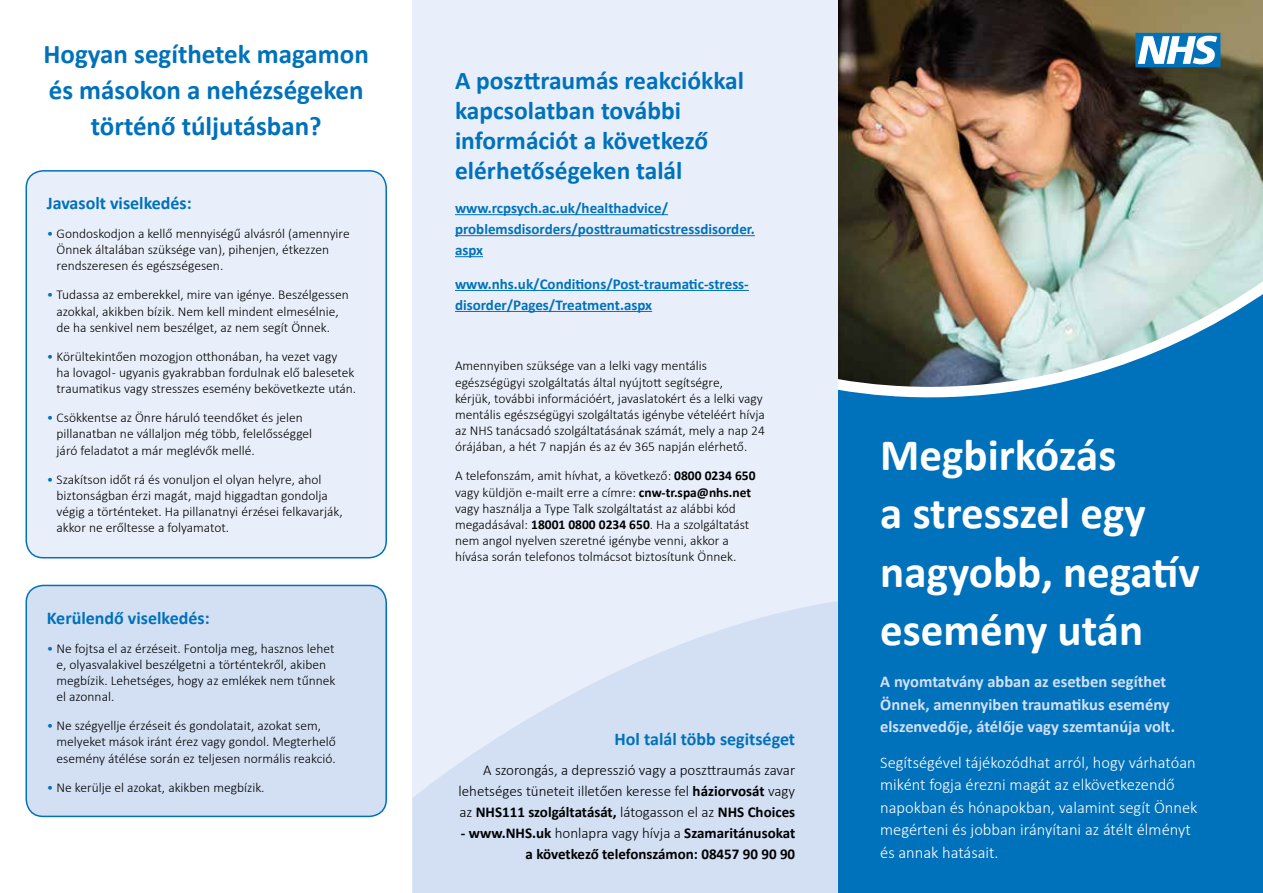
<style>
.page{position:relative;width:1263px;height:893px;background:#fff}
.page>*{position:absolute;margin:0;border:0;box-sizing:border-box;transform-origin:0 0}
.t1{font:700 45px/58.5px "Calibri";color:#fff}
.t2{font:700 27px/36px "Calibri";color:#0071bb;text-align:center}
.t3{font:700 25.5px/30px "Calibri";color:#0071bb}
.t4{font:700 18px "Calibri";color:#0071bb}
.t5{font:300 16.5px/22.5px "Calibri";color:#fff}
.t6{font:700 16.5px/22.5px "Calibri";color:#d3e0f4}
.t7{font:700 15px/21px "Calibri";color:#0071bb}
.t8{font:300 15px/21px "Calibri";color:#000;text-align:justify}
.t9{font:700 15px/21px "Calibri";color:#000;text-align:right}
.t10{font:300 13.5px/16.2px "Calibri";color:#000}
.s1{color:#0071bb}
.s2{font-weight:700}
.s3{font-weight:300}
</style>
<div class="page">
<div style="left:26px;top:171px;width:360px;height:387px;background:#e9effa;border-radius:17px"></div>
<div style="left:26px;top:170px;width:361px;height:388px;border:2px solid #0071bb;border-radius:17px"></div>
<div style="left:26px;top:585px;width:360px;height:231px;background:#d3e0f4;border-radius:17px"></div>
<div style="left:26px;top:585px;width:361px;height:232px;border:2px solid #0071bb;border-radius:17px"></div>
<img style="left:838px;top:0;width:425px;height:252px">
<svg style="left:1135px;top:33px;width:85px;height:34px"></svg>
<div style="left:838px;top:456px;width:425px;height:437px;background:#0071bb"></div>
<svg style="left:838px;top:252px;width:425px;height:204px;background:#5e90a9"></svg>
<div style="left:412px;top:0;width:426px;height:893px;background:#e9effa"></div>
<svg style="left:412px;top:601px;width:426px;height:292px;fill:#d3e0f4"></svg>
<hr style="left:455px;top:214px;width:213px;height:1px;background:#0071bb">
<hr style="left:455px;top:235px;width:300px;height:1px;background:#0071bb">
<svg style="left:455px;top:256px;width:28px;height:1px"></svg>
<hr style="left:455px;top:290px;width:294px;height:1px;background:#0071bb">
<hr style="left:455px;top:311px;width:197px;height:1px;background:#0071bb">
<h2 class="t2" style="left:44px;top:36px;width:327px">Hogyan segíthetek magamon és másokon a nehézségeken történő túljutásban?</h2>
<h3 class="t4" style="left:47px;top:192px;width:146px">Javasolt viselkedés:</h3>
<p class="t10" style="left:57px;top:225px;width:295px;text-indent:-10px"><span class="s1">•</span> Gondoskodjon a kellő mennyiségű alvásról (amennyire<br>Önnek általában szüksége van), pihenjen, étkezzen rendszeresen és egészségesen.</p>
<p class="t10" style="left:57px;top:287px;width:294px;text-indent:-10px"><span class="s1">•</span> Tudassa az emberekkel, mire van igénye. Beszélgessen azokkal, akikben bízik. Nem kell mindent elmesélnie, de ha senkivel nem beszélget, az nem segít Önnek.</p>
<p class="t10" style="left:57px;top:348px;width:301px;text-indent:-10px"><span class="s1">•</span> Körültekintően mozogjon otthonában, ha vezet vagy<br>ha lovagol - ugyanis gyakrabban fordulnak elő balesetek traumatikus vagy stresszes esemény bekövetkezte után.</p>
<p class="t10" style="left:57px;top:409px;width:257px;text-indent:-10px"><span class="s1">•</span> Csökkentse az Önre háruló teendőket és jelen pillanatban ne vállaljon még több, felelősséggel járó feladatot a már meglévők mellé.</p>
<p class="t10" style="left:57px;top:471px;width:288px;text-indent:-10px"><span class="s1">•</span> Szakítson időt rá és vonuljon el olyan helyre, ahol biztonságban érzi magát, majd higgadtan gondolja végig a történteket. Ha pillanatnyi érzései felkavarják, akkor ne erőltesse a folyamatot.</p>
<h3 class="t4" style="left:47px;top:606px;width:164px">Kerülendő viselkedés:</h3>
<p class="t10" style="left:57px;top:640px;width:280px;text-indent:-10px"><span class="s1">•</span> Ne fojtsa el az érzéseit. Fontolja meg, hasznos lehet e, olyasvalakivel beszélgetni a történtekről, akiben megbízik. Lehetséges, hogy az emlékek nem tűnnek el azonnal.</p>
<p class="t10" style="left:57px;top:717px;width:281px;text-indent:-10px"><span class="s1">•</span> Ne szégyellje érzéseit és gondolatait, azokat sem, melyeket mások iránt érez vagy gondol. Megterhelő esemény átélése során ez teljesen normális reakció.</p>
<p class="t10" style="left:47px;top:779px;width:219px"><span class="s1">•</span> Ne kerülje el azokat, akikben megbízik.</p>
<h3 class="t3" style="left:455px;top:66px;width:291px">A poszttraumás reakciókkal kapcsolatban további információt a következő elérhetőségeken talál</h3>
<p class="t7" style="left:455px;top:197px;width:301px">www.rcpsych.ac.uk/healthadvice/ problemsdisorders/posttraumaticstressdisorder. aspx</p>
<p class="t7" style="left:455px;top:273px;width:295px">www.nhs.uk/Conditions/Post-traumatic-stress&shy;disorder/Pages/Treatment.aspx</p>
<p class="t10" style="left:455px;top:358px;width:311px">Amennyiben szüksége van a lelki vagy mentális egészségügyi szolgáltatás által nyújtott segítségre,<br>kérjük, további információért, javaslatokért és a lelki vagy mentális egészségügyi szolgáltatás igénybe vételéért hívja az NHS tanácsadó szolgáltatásának számát, mely a nap 24 órájában, a hét 7 napján és az év 365 napján elérhető.</p>
<p class="t10" style="left:455px;top:468px;width:302px">A telefonszám, amit hívhat, a következő: <span class="s2">0800 0234 650 </span>vagy küldjön e-mailt erre a címre: <span class="s2">cnw-tr.spa@nhs.net </span>vagy használja a Type Talk szolgáltatást az alábbi kód megadásával: <span class="s2">18001 0800 0234 650</span>. Ha a szolgáltatást nem angol nyelven szeretné igénybe venni, akkor a hívása során telefonos tolmácsot biztosítunk Önnek.</p>
<h3 class="t4" style="left:615px;top:728px;width:182px">Hol talál több segitséget</h3>
<p class="t8" style="left:458px;top:759px;width:338px;text-indent:25px">A szorongás, a depresszió vagy a poszttraumás zavar lehetséges tüneteit illetően keresse fel <span class="s2">háziorvosát</span> vagy az <span class="s2">NHS111 szolgáltatását,</span> látogasson el az <span class="s2">NHS Choices</span></p>
<p class="t9" style="left:461px;top:822px;width:336px">- www.NHS.uk <span class="s3">honlapra vagy hívja a</span> Szamaritánusokat a következő telefonszámon: 08457 90 90 90</p>
<h1 class="t1" style="left:880px;top:425px;width:321px">Megbirkózás<br>a stresszel egy nagyobb, negatív esemény után</h1>
<p class="t6" style="left:880px;top:670px;width:296px">A nyomtatvány abban az esetben segíthet<br>Önnek, amennyiben traumatikus esemény elszenvedője, átélője vagy szemtanúja volt.</p>
<p class="t5" style="left:880px;top:751px;width:319px">Segítségével tájékozódhat arról, hogy várhatóan miként fogja érezni magát az elkövetkezendő napokban és hónapokban, valamint segít Önnek megérteni és jobban irányítani az átélt élményt és annak hatásait.</p>
</div>
